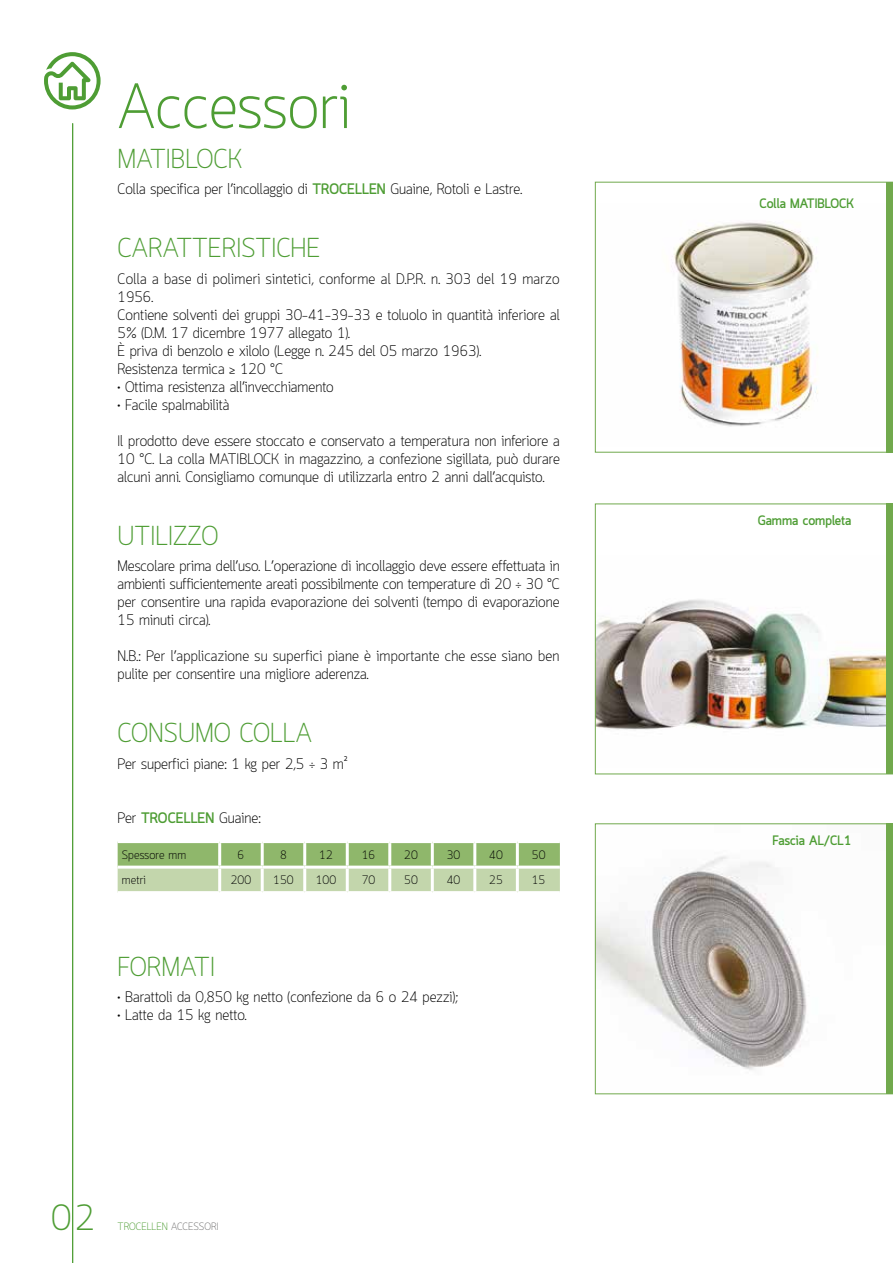
<style>
.page{position:relative;width:893px;height:1263px;background:#fff}
.page>*{position:absolute;margin:0;border:0;box-sizing:border-box;transform-origin:0 0}
.t1{font:300 63px "Quark";color:#4e9d34}
.t2{font:300 36px "Quark";color:#4e9d34}
.t3{font:300 27px "Quark";color:#4e9d34}
.t4{font:300 15px/18px "Quark";color:#000}
.t5{font:700 13.5px "Quark";color:#4e9d34}
.t6{font:300 12px "Quark";letter-spacing:.01em;color:#000}
.t7{font:300 10.5px "Quark";letter-spacing:-.005em;color:#4e9d34}
.s1{font-weight:700;color:#4e9d34}
.s2{color:#706f6f}
</style>
<div class="page">
<hr style="left:72px;top:123px;width:1px;height:1140px;background:#4e9d34">
<svg style="left:44px;top:52px;width:57px;height:57px"></svg>
<img style="left:597px;top:599px;width:289px;height:131px">
<div style="left:595px;top:503px;width:298px;height:271px;border:1px solid #71a94d"></div>
<img style="left:597px;top:856px;width:210px;height:214px">
<div style="left:595px;top:823px;width:298px;height:271px;border:1px solid #71a94d"></div>
<img style="left:671px;top:221px;width:147px;height:206px">
<div style="left:595px;top:182px;width:298px;height:271px;border:1px solid #71a94d"></div>
<div style="left:886px;top:504px;width:7px;height:270px;background:#71a94d"></div>
<div style="left:886px;top:824px;width:7px;height:270px;background:#71a94d"></div>
<div style="left:886px;top:182px;width:7px;height:270px;background:#71a94d"></div>
<svg style="left:118px;top:843px;width:442px;height:48px;background:#a9c78c"></svg>
<hr style="left:118px;top:866px;width:102px;height:3px;background:#fff">
<hr style="left:220px;top:866px;width:42px;height:3px;background:#fff">
<hr style="left:262px;top:866px;width:43px;height:3px;background:#fff">
<hr style="left:305px;top:866px;width:42px;height:3px;background:#fff">
<hr style="left:347px;top:866px;width:43px;height:3px;background:#fff">
<hr style="left:390px;top:866px;width:42px;height:3px;background:#fff">
<hr style="left:432px;top:866px;width:43px;height:3px;background:#fff">
<hr style="left:475px;top:866px;width:42px;height:3px;background:#fff">
<hr style="left:517px;top:866px;width:43px;height:3px;background:#fff">
<hr style="left:218px;top:843px;width:3px;height:23px;background:#fff">
<hr style="left:261px;top:843px;width:3px;height:23px;background:#fff">
<hr style="left:303px;top:843px;width:3px;height:23px;background:#fff">
<hr style="left:346px;top:843px;width:3px;height:23px;background:#fff">
<hr style="left:388px;top:843px;width:3px;height:23px;background:#fff">
<hr style="left:431px;top:843px;width:3px;height:23px;background:#fff">
<hr style="left:473px;top:843px;width:3px;height:23px;background:#fff">
<hr style="left:516px;top:843px;width:3px;height:23px;background:#fff">
<hr style="left:218px;top:869px;width:3px;height:22px;background:#fff">
<hr style="left:261px;top:869px;width:3px;height:22px;background:#fff">
<hr style="left:303px;top:869px;width:3px;height:22px;background:#fff">
<hr style="left:346px;top:869px;width:3px;height:22px;background:#fff">
<hr style="left:388px;top:869px;width:3px;height:22px;background:#fff">
<hr style="left:431px;top:869px;width:3px;height:22px;background:#fff">
<hr style="left:473px;top:869px;width:3px;height:22px;background:#fff">
<hr style="left:516px;top:869px;width:3px;height:22px;background:#fff">
<h1 class="t1" style="left:118px;top:70px;width:235px">Accessori</h1>
<h3 class="t3" style="left:118px;top:143px;width:127px">MATIBLOCK</h3>
<p class="t4" style="left:118px;top:181px;width:406px">Colla specifica per l’incollaggio di <span class="s1">TROCELLEN</span> Guaine, Rotoli e Lastre.</p>
<h3 class="t3" style="left:118px;top:232px;width:204px">CARATTERISTICHE</h3>
<p class="t4" style="left:118px;top:271px;width:444px">Colla a base di polimeri sintetici, conforme al D.P.R. n. 303 del 19 marzo 1956.<br>Contiene solventi dei gruppi 30-41-39-33 e toluolo in quantità inferiore al 5% (D.M. 17 dicembre 1977 allegato 1).<br>È priva di benzolo e xilolo (Legge n. 245 del 05 marzo 1963).<br>Resistenza termica ≥ 120 °C</p>
<p class="t4" style="left:118px;top:379px;width:218px">• Ottima resistenza all’invecchiamento</p>
<p class="t4" style="left:118px;top:397px;width:113px">• Facile spalmabilità</p>
<p class="t4" style="left:118px;top:433px;width:444px;text-align:justify">Il prodotto deve essere stoccato e conservato a temperatura non inferiore a 10 °C. La colla MATIBLOCK in magazzino, a confezione sigillata, può durare alcuni anni. Consigliamo comunque di utilizzarla entro 2 anni dall’acquisto.</p>
<h3 class="t3" style="left:118px;top:520px;width:102px">UTILIZZO</h3>
<p class="t4" style="left:118px;top:558px;width:444px;text-align:justify">Mescolare prima dell’uso. L’operazione di incollaggio deve essere effettuata in ambienti sufficientemente areati possibilmente con temperature di 20 ÷ 30 °C per consentire una rapida evaporazione dei solventi (tempo di evaporazione 15 minuti circa).</p>
<p class="t4" style="left:118px;top:648px;width:443px">N.B.: Per l’applicazione su superfici piane è importante che esse siano ben pulite per consentire una migliore aderenza.</p>
<h3 class="t3" style="left:118px;top:717px;width:196px">CONSUMO COLLA</h3>
<p class="t4" style="left:118px;top:756px;width:232px">Per superfici piane: 1 kg per 2,5 ÷ 3 m²</p>
<p class="t4" style="left:118px;top:810px;width:145px">Per <span class="s1">TROCELLEN</span> Guaine:</p>
<p class="t6" style="left:122px;top:848px;width:66px">Spessore mm</p>
<p class="t6" style="left:238px;top:848px;width:8px">6</p>
<p class="t6" style="left:280px;top:848px;width:8px">8</p>
<p class="t6" style="left:319px;top:848px;width:15px">12</p>
<p class="t6" style="left:362px;top:848px;width:15px">16</p>
<p class="t6" style="left:404px;top:848px;width:15px">20</p>
<p class="t6" style="left:447px;top:848px;width:15px">30</p>
<p class="t6" style="left:489px;top:848px;width:15px">40</p>
<p class="t6" style="left:532px;top:848px;width:15px">50</p>
<p class="t6" style="left:122px;top:873px;width:26px">metri</p>
<p class="t6" style="left:231px;top:873px;width:22px">200</p>
<p class="t6" style="left:273px;top:873px;width:22px">150</p>
<p class="t6" style="left:316px;top:873px;width:22px">100</p>
<p class="t6" style="left:362px;top:873px;width:15px">70</p>
<p class="t6" style="left:404px;top:873px;width:15px">50</p>
<p class="t6" style="left:447px;top:873px;width:15px">40</p>
<p class="t6" style="left:489px;top:873px;width:15px">25</p>
<p class="t6" style="left:532px;top:873px;width:15px">15</p>
<h3 class="t3" style="left:118px;top:951px;width:99px">FORMATI</h3>
<p class="t4" style="left:118px;top:989px;width:342px">• Barattoli da 0,850 kg netto (confezione da 6 o 24 pezzi);</p>
<p class="t4" style="left:118px;top:1007px;width:131px">• Latte da 15 kg netto.</p>
<h2 class="t2" style="left:51px;top:1197px;width:46px">02</h2>
<p class="t7" style="left:118px;top:1220px;width:103px">TROCELLEN <span class="s2">ACCESSORI</span></p>
<p class="t5" style="left:759px;top:196px;width:96px">Colla MATIBLOCK</p>
<p class="t5" style="left:758px;top:513px;width:95px">Gamma completa</p>
<p class="t5" style="left:772px;top:833px;width:81px">Fascia AL/CL1</p>
</div>
